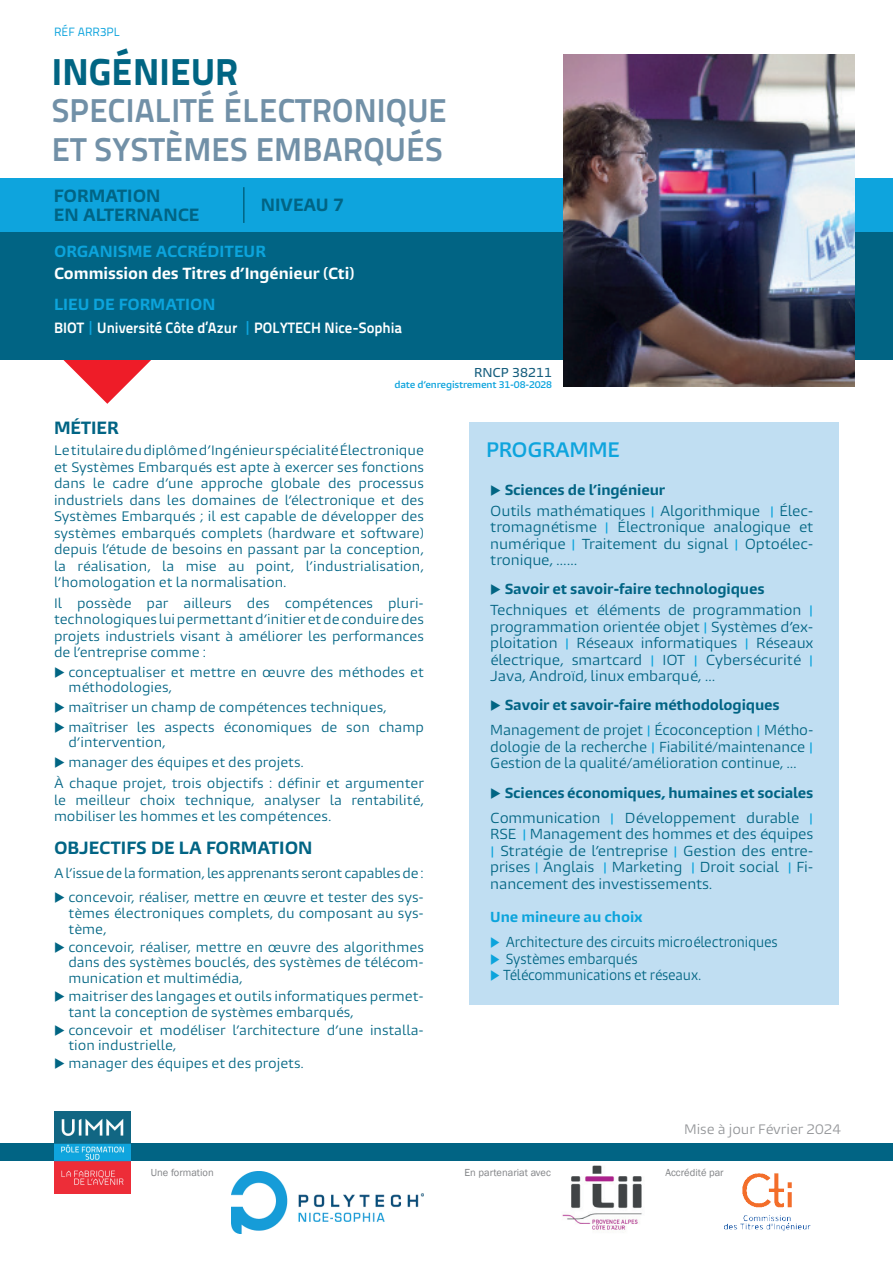
<style>
.page{position:relative;width:893px;height:1263px;background:#fff}
.page>*{position:absolute;margin:0;border:0;box-sizing:border-box;transform-origin:0 0}
.t1{font:800 37.5px "Titillium Text 22 L";letter-spacing:.005em;color:#016583}
.t2{font:700 33px/38.5px "Titillium Text 22 L";letter-spacing:.005em;color:#7190a7}
.t3{font:600 19.5px "Burlingame Pro";letter-spacing:-.02em;color:#0ea4dd}
.t4{font:700 16.5px/19.5px "Burlingame Pro";color:#016484}
.t5{font:700 15px "Titillium Text 22 L";color:#fff}
.t6{font:700 15px "Burlingame Pro";color:#0ca4dc}
.t7{font:700 15px "Burlingame Pro";letter-spacing:-.005em;color:#fff}
.t8{font:13.5px/16.5px "Burlingame Pro";letter-spacing:-.01em;color:#016583}
.t9{font:13.5px/16.5px "Burlingame Pro";letter-spacing:-.01em;color:#016484}
.t10{font:13.5px "Burlingame Pro";letter-spacing:-.01em;color:#016583;scale:.9 1}
.t11{font:700 13.5px/25px "Burlingame Pro";letter-spacing:-.01em;color:#016484}
.t12{font:700 13.5px "Burlingame Pro";letter-spacing:-.01em;color:#0ca4dc}
.t13{font:12.75px/16.5px "Burlingame Pro";color:#016484}
.t14{font:12.75px/15.8px "Burlingame Pro";color:#016583;text-align:justify}
.t15{font:12.75px "Burlingame Pro";letter-spacing:-.02em;color:#016583}
.t16{font:12.75px "Burlingame Pro";color:#939598}
.t17{font:12px "Titillium Text 22 L";color:#0ea4dd}
.t18{font:500 12px "Burlingame Pro";color:#165e7e}
.t19{font:10.5px "Franklin Gothic";color:#808285}
.t20{font:600 9px "Burlingame Pro";letter-spacing:-.02em;color:#0ea4dd}
.s1{font-family:"Bernard";font-weight:400;font-stretch:condensed;color:#0ea4dd}
.s2{color:#016583}
.s3{font-weight:700;color:#016484}
.s4{font-family:"Bernard";font-stretch:condensed;font-size:12px;color:#0ca4dc}
.s5{font-weight:700}
.s6{font-weight:400;color:#016583}
.s7{font-family:"Bernard";font-weight:400;font-stretch:condensed;font-size:12px;color:#0ca4dc}
.s8{color:#0ca4dc}
</style>
<div class="page">
<svg style="left:61px;top:359px;width:93px;height:45px"></svg>
<div style="left:0;top:1143px;width:893px;height:17px;background:#016484"></div>
<div style="left:469px;top:422px;width:370px;height:583px;background:#c0def2"></div>
<div style="left:0;top:229px;width:893px;height:130px;background:#016484"></div>
<div style="left:0;top:178px;width:893px;height:54px;background:#0ea4dd"></div>
<hr style="left:243px;top:187px;width:2px;height:36px;background:#016484">
<img style="left:563px;top:55px;width:291px;height:332px">
<img style="left:54px;top:1112px;width:76px;height:81px">
<img style="left:562px;top:1166px;width:80px;height:64px">
<img style="left:724px;top:1173px;width:87px;height:58px">
<img style="left:231px;top:1171px;width:193px;height:62px">
<p class="t17" style="left:54px;top:23px;width:67px">RÉF ARR3PL</p>
<h1 class="t1" style="left:52px;top:43px;width:188px">INGÉNIEUR</h1>
<h2 class="t2" style="left:52px;top:90px;width:397px">SPECIALITÉ ÉLECTRONIQUE<br>ET SYSTÈMES EMBARQUÉS</h2>
<p class="t4" style="left:261px;top:195px;width:85px">NIVEAU 7</p>
<p class="t4" style="left:54px;top:186px;width:147px">FORMATION<br>EN ALTERNANCE</p>
<p class="t6" style="left:54px;top:242px;width:213px">ORGANISME ACCRÉDITEUR</p>
<p class="t7" style="left:54px;top:264px;width:302px">Commission des Titres d’Ingénieur (Cti)</p>
<p class="t6" style="left:54px;top:295px;width:163px">LIEU DE FORMATION</p>
<p class="t5" style="left:54px;top:316px;width:350px">BIOT <span class="s1">|</span> Université Côte d’Azur <span class="s1">|</span> POLYTECH Nice-Sophia</p>
<p class="t18" style="left:474px;top:365px;width:79px">RNCP 38211</p>
<p class="t20" style="left:394px;top:379px;width:159px">date d’enregistrement 31-08-2028</p>
<p class="t4" style="left:54px;top:419px;width:66px">MÉTIER</p>
<p class="t13" style="left:54px;top:442px;width:371px;text-align:justify">Le titulaire du diplôme d’Ingénieur spécialité Électronique et Systèmes Embarqués est apte à exercer ses fonctions dans le cadre d’une approche globale des processus industriels dans les domaines de l’électronique et des Systèmes Embarqués ; il est capable de développer des systèmes embarqués complets (hardware et software) depuis l’étude de besoins en passant par la conception, la réalisation, la mise au point, l’industrialisation, l’homologation et la normalisation.</p>
<p class="t13" style="left:54px;top:595px;width:371px;text-align:justify">Il possède par ailleurs des compétences pluri&shy;technologiques lui permettant d’initier et de conduire des projets industriels visant à améliorer les performances de l’entreprise comme :</p>
<p class="t13" style="left:68px;top:665px;width:357px;line-height:15px;text-indent:-14px"><span class="s2">◆</span> conceptualiser et mettre en œuvre des méthodes et méthodologies,</p>
<p class="t13" style="left:54px;top:699px;width:334px"><span class="s2">◆</span> maîtriser un champ de compétences techniques,</p>
<p class="t13" style="left:68px;top:720px;width:357px;line-height:15px;text-indent:-14px"><span class="s2">◆</span> maîtriser les aspects économiques de son champ d’intervention,</p>
<p class="t13" style="left:54px;top:752px;width:371px;line-height:20.7px"><span class="s2">◆</span> manager des équipes et des projets.<br>À chaque projet, trois objectifs : définir et argumenter</p>
<p class="t13" style="left:54px;top:792px;width:371px">le meilleur choix technique, analyser la rentabilité, mobiliser les hommes et les compétences.</p>
<p class="t4" style="left:54px;top:838px;width:260px">OBJECTIFS DE LA FORMATION</p>
<p class="t15" style="left:54px;top:865px;width:371px">A l’issue de la formation, les apprenants seront capables de :</p>
<p class="t14" style="left:68px;top:890px;width:357px;text-indent:-14px">◆ concevoir, réaliser, mettre en œuvre et tester des sys&shy;tèmes électroniques complets, du composant au sys&shy;tème,</p>
<p class="t14" style="left:68px;top:939px;width:357px;text-indent:-14px">◆ concevoir, réaliser, mettre en œuvre des algorithmes dans des systèmes bouclés, des systèmes de télécom&shy;munication et multimédia,</p>
<p class="t14" style="left:68px;top:988px;width:357px;text-indent:-14px">◆ maitriser des langages et outils informatiques permet&shy;tant la conception de systèmes embarqués,</p>
<p class="t14" style="left:68px;top:1022px;width:357px;text-indent:-14px">◆ concevoir et modéliser l’architecture d’une installa&shy;tion industrielle,</p>
<p class="t14" style="left:54px;top:1056px;width:251px">◆ manager des équipes et des projets.</p>
<h3 class="t3" style="left:486px;top:437px;width:135px">PROGRAMME</h3>
<p class="t8" style="left:490px;top:480px;width:325px;line-height:20.7px">◆ <span class="s3">Sciences de l’ingénieur<br></span>Outils mathématiques <span class="s4">|</span> Algorithmique <span class="s4">|</span> Élec-</p>
<p class="t8" style="left:490px;top:519px;width:325px;text-align:justify">tromagnétisme <span class="s4">|</span> Électronique analogique et numérique <span class="s4">|</span> Traitement du signal <span class="s4">|</span> Optoélec&shy;tronique, ……</p>
<p class="t9" style="left:490px;top:579px;width:325px;line-height:20.7px"><span class="s2">◆</span> <span class="s5">Savoir et savoir-faire technologiques<br></span>Techniques et éléments de programmation <span class="s4">|</span></p>
<p class="t9" style="left:490px;top:618px;width:325px;text-align:justify">programmation orientée objet <span class="s4">|</span> Systèmes d’ex&shy;ploitation <span class="s4">|</span> Réseaux informatiques <span class="s4">|</span> Réseaux électrique, smartcard <span class="s4">|</span> IOT <span class="s4">|</span> Cybersécurité <span class="s4">| </span>Java, Androïd, linux embarqué, …</p>
<p class="t8" style="left:490px;top:693px;width:325px;line-height:25px">◆ <span class="s3">Savoir et savoir-faire méthodologiques<br></span>Management de projet <span class="s4">|</span> Écoconception <span class="s4">|</span> Métho-</p>
<p class="t8" style="left:490px;top:739px;width:325px">dologie de la recherche <span class="s4">|</span> Fiabilité/maintenance <span class="s4">|<br></span>Gestion de la qualité/amélioration continue, …</p>
<p class="t11" style="left:490px;top:780px;width:325px"><span class="s2">◆</span> Sciences économiques, humaines et sociales<br><span class="s6">Communication</span> <span class="s7">|</span> <span class="s6">Développement durable</span> <span class="s7">|</span></p>
<p class="t8" style="left:490px;top:826px;width:325px;text-align:justify">RSE <span class="s4">|</span> Management des hommes et des équipes <span class="s4">|</span> Stratégie de l’entreprise <span class="s4">|</span> Gestion des entre&shy;prises <span class="s4">|</span> Anglais <span class="s4">|</span> Marketing <span class="s4">|</span> Droit social <span class="s4">|</span> Fi&shy;nancement des investissements.</p>
<p class="t12" style="left:490px;top:908px;width:154px">Une mineure au choix</p>
<p class="t10" style="left:490px;top:934px;width:321px"><span class="s8">◆</span> Architecture des circuits microélectroniques</p>
<p class="t10" style="left:490px;top:950px;width:165px"><span class="s8">◆</span> Systèmes embarqués</p>
<p class="t10" style="left:490px;top:967px;width:236px"><span class="s8">◆</span> Télécommunications et réseaux.</p>
<p class="t16" style="left:684px;top:1121px;width:159px">Mise à jour Février 2024</p>
<p class="t19" style="left:151px;top:1166px;width:64px">Une formation</p>
<p class="t19" style="left:465px;top:1166px;width:88px">En partenariat avec</p>
<p class="t19" style="left:665px;top:1166px;width:60px">Accrédité par</p>
</div>
